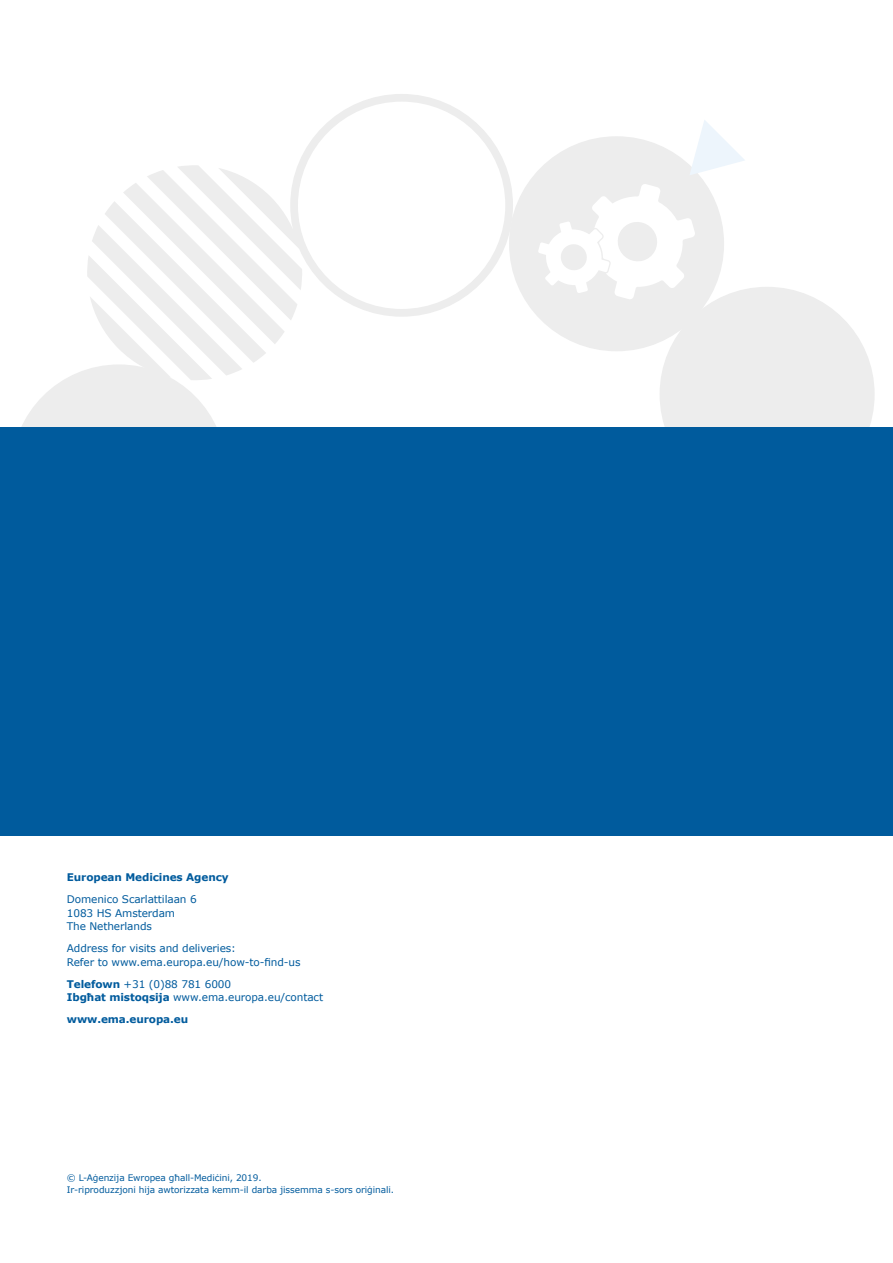
<style>
.page{position:relative;width:893px;height:1263px;background:#fff}
.page>*{position:absolute;margin:0;border:0;box-sizing:border-box;transform-origin:0 0}
.t1{font:10.5px/13.5px "Verdana";letter-spacing:-.01em;color:#005b9d}
.t2{font:700 10.5px "Verdana";letter-spacing:-.01em;color:#005b9d}
.t3{font:9px/12px "Verdana";letter-spacing:-.01em;color:#005b9d}
.s1{font-weight:700}
</style>
<div class="page">
<div style="left:11px;top:364px;width:215px;height:215px;background:#ededed;border-radius:50%"></div>
<div style="left:509px;top:136px;width:215px;height:215px;background:#ededed;border-radius:50%"></div>
<div style="left:660px;top:287px;width:215px;height:215px;background:#ededed;border-radius:50%"></div>
<svg style="left:690px;top:120px;width:55px;height:55px"></svg>
<svg style="left:298px;top:94px;width:215px;height:223px"></svg>
<svg style="left:87px;top:165px;width:215px;height:215px"></svg>
<div style="left:0;top:427px;width:893px;height:409px;background:#005b9d"></div>
<svg style="left:538px;top:184px;width:157px;height:115px"></svg>
<p class="t2" style="left:67px;top:870px;width:163px">European Medicines Agency</p>
<p class="t1" style="left:67px;top:892px;width:131px">Domenico Scarlattilaan 6<br>1083 HS Amsterdam<br>The Netherlands</p>
<p class="t1" style="left:67px;top:941px;width:235px">Address for visits and deliveries:<br>Refer to www.ema.europa.eu/how-to-find-us</p>
<p class="t1" style="left:67px;top:977px;width:258px"><span class="s1">Telefown</span> +31 (0)88 781 6000<br><span class="s1">Ibgħat mistoqsija</span> www.ema.europa.eu/contact</p>
<p class="t2" style="left:67px;top:1012px;width:123px">www.ema.europa.eu</p>
<p class="t3" style="left:67px;top:1172px;width:329px">© L-Aġenzija Ewropea għall-Mediċini, 2019.<br>Ir-riproduzzjoni hija awtorizzata kemm-il darba jissemma s-sors oriġinali.</p>
</div>
